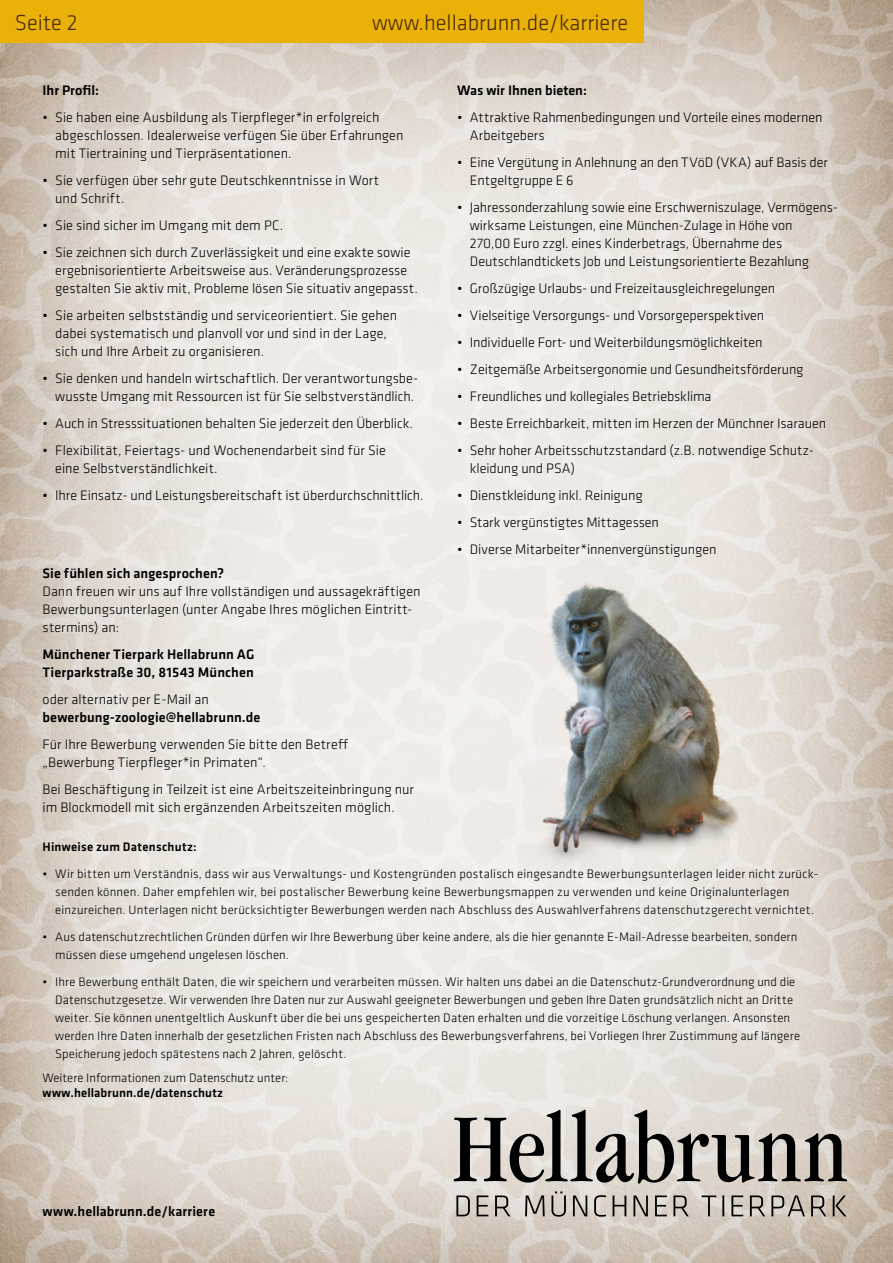
<style>
.page{position:relative;width:893px;height:1263px;background:#fff}
.page>*{position:absolute;margin:0;border:0;box-sizing:border-box;transform-origin:0 0}
.t1{font:300 22.5px "Klavika Basic";color:#482a00}
.t2{font:300 14.25px/18px "Klavika Basic";color:#000}
.t3{font:500 14.25px/18px "Klavika Basic";letter-spacing:.01em;color:#000}
.t4{font:300 12.75px/18px "Klavika Basic";letter-spacing:.01em;color:#000}
.t5{font:500 12.75px "Klavika Basic";letter-spacing:.015em;color:#000}
</style>
<div class="page">
<img style="left:0;top:0;width:893px;height:1263px">
<img style="left:520px;top:579px;width:233px;height:297px">
<svg style="left:454px;top:1109px;width:393px;height:108px;background:#a9a39d"></svg>
<div style="left:0;top:0;width:643px;height:43px;background:#eab109"></div>
<h1 class="t1" style="left:15px;top:9px;width:64px">Seite 2</h1>
<h1 class="t1" style="left:372px;top:9px;width:258px">www.hellabrunn.de/karriere</h1>
<p class="t3" style="left:43px;top:81px;width:58px">Ihr Profil:</p>
<p class="t2" style="left:55px;top:108px;width:350px;text-indent:-13px">• Sie haben eine Ausbildung als Tierpfleger*in erfolgreich abgeschlossen. Idealerweise verfügen Sie über Erfahrungen mit Tiertraining und Tierpräsentationen.</p>
<p class="t2" style="left:55px;top:171px;width:325px;text-indent:-13px">• Sie verfügen über sehr gute Deutschkenntnisse in Wort und Schrift.</p>
<p class="t2" style="left:43px;top:216px;width:242px">• Sie sind sicher im Umgang mit dem PC.</p>
<p class="t2" style="left:55px;top:243px;width:364px;text-indent:-13px">• Sie zeichnen sich durch Zuverlässigkeit und eine exakte sowie ergebnisorientierte Arbeitsweise aus. Veränderungsprozesse gestalten Sie aktiv mit, Probleme lösen Sie situativ angepasst.</p>
<p class="t2" style="left:55px;top:306px;width:343px;text-indent:-13px">• Sie arbeiten selbstständig und serviceorientiert. Sie gehen dabei systematisch und planvoll vor und sind in der Lage, sich und Ihre Arbeit zu organisieren.</p>
<p class="t2" style="left:43px;top:369px;width:377px;text-align:right">• Sie denken und handeln wirtschaftlich. Der verantwortungsbe&shy;wusste Umgang mit Ressourcen ist für Sie selbstverständlich.</p>
<p class="t2" style="left:43px;top:414px;width:372px">• Auch in Stresssituationen behalten Sie jederzeit den Überblick.</p>
<p class="t2" style="left:55px;top:441px;width:332px;text-indent:-13px">• Flexibilität, Feiertags- und Wochenendarbeit sind für Sie eine Selbstverständlichkeit.</p>
<p class="t2" style="left:43px;top:486px;width:383px">• Ihre Einsatz- und Leistungsbereitschaft ist überdurchschnittlich.</p>
<p class="t3" style="left:43px;top:564px;width:183px">Sie fühlen sich angesprochen?</p>
<p class="t2" style="left:43px;top:582px;width:380px">Dann freuen wir uns auf Ihre vollständigen und aussagekräftigen<br>Bewerbungsunterlagen (unter Angabe Ihres möglichen Eintritt&shy;stermins) an:</p>
<p class="t3" style="left:43px;top:645px;width:214px">Münchener Tierpark Hellabrunn AG<br>Tierparkstraße 30, 81543 München</p>
<p class="t2" style="left:43px;top:690px;width:168px">oder alternativ per E-Mail an</p>
<p class="t3" style="left:43px;top:708px;width:219px">bewerbung-zoologie@hellabrunn.de</p>
<p class="t2" style="left:43px;top:735px;width:307px">Für Ihre Bewerbung verwenden Sie bitte den Betreff „Bewerbung Tierpfleger*in Primaten“.</p>
<p class="t2" style="left:43px;top:780px;width:373px">Bei Beschäftigung in Teilzeit ist eine Arbeitszeiteinbringung nur im Blockmodell mit sich ergänzenden Arbeitszeiten möglich.</p>
<p class="t3" style="left:457px;top:81px;width:131px">Was wir Ihnen bieten:</p>
<p class="t2" style="left:470px;top:108px;width:354px;text-indent:-13px">• Attraktive Rahmenbedingungen und Vorteile eines modernen<br>Arbeitgebers</p>
<p class="t2" style="left:470px;top:153px;width:359px;text-indent:-13px">• Eine Vergütung in Anlehnung an den TVöD (VKA) auf Basis der<br>Entgeltgruppe E 6</p>
<p class="t2" style="left:470px;top:198px;width:370px;text-indent:-13px">• Jahressonderzahlung sowie eine Erschwerniszulage, Vermögens&shy;wirksame Leistungen, eine München-Zulage in Höhe von<br>270,00 Euro zzgl. eines Kinderbetrags, Übernahme des Deutschlandtickets Job und Leistungsorientierte Bezahlung</p>
<p class="t2" style="left:457px;top:279px;width:320px">• Großzügige Urlaubs- und Freizeitausgleichregelungen</p>
<p class="t2" style="left:457px;top:306px;width:309px">• Vielseitige Versorgungs- und Vorsorgeperspektiven</p>
<p class="t2" style="left:457px;top:333px;width:307px">• Individuelle Fort- und Weiterbildungsmöglichkeiten</p>
<p class="t2" style="left:457px;top:360px;width:348px">• Zeitgemäße Arbeitsergonomie und Gesundheitsförderung</p>
<p class="t2" style="left:457px;top:387px;width:256px">• Freundliches und kollegiales Betriebsklima</p>
<p class="t2" style="left:457px;top:414px;width:371px">• Beste Erreichbarkeit, mitten im Herzen der Münchner Isarauen</p>
<p class="t2" style="left:470px;top:441px;width:346px;text-indent:-13px">• Sehr hoher Arbeitsschutzstandard (z.B. notwendige Schutz&shy;kleidung und PSA)</p>
<p class="t2" style="left:457px;top:486px;width:187px">• Dienstkleidung inkl. Reinigung</p>
<p class="t2" style="left:457px;top:513px;width:203px">• Stark vergünstigtes Mittagessen</p>
<p class="t2" style="left:457px;top:541px;width:261px">• Diverse Mitarbeiter*innenvergünstigungen</p>
<p class="t5" style="left:43px;top:838px;width:156px">Hinweise zum Datenschutz:</p>
<p class="t4" style="left:55px;top:865px;width:765px;text-indent:-13px">• Wir bitten um Verständnis, dass wir aus Verwaltungs- und Kostengründen postalisch eingesandte Bewerbungsunterlagen leider nicht zurück&shy;senden können. Daher empfehlen wir, bei postalischer Bewerbung keine Bewerbungsmappen zu verwenden und keine Originalunterlagen einzureichen. Unterlagen nicht berücksichtigter Bewerbungen werden nach Abschluss des Auswahlverfahrens datenschutzgerecht vernichtet.</p>
<p class="t4" style="left:55px;top:928px;width:744px;text-indent:-13px">• Aus datenschutzrechtlichen Gründen dürfen wir Ihre Bewerbung über keine andere, als die hier genannte E-Mail-Adresse bearbeiten, sondern müssen diese umgehend ungelesen löschen.</p>
<p class="t4" style="left:55px;top:973px;width:746px;text-indent:-13px">• Ihre Bewerbung enthält Daten, die wir speichern und verarbeiten müssen. Wir halten uns dabei an die Datenschutz-Grundverordnung und die Datenschutzgesetze. Wir verwenden Ihre Daten nur zur Auswahl geeigneter Bewerbungen und geben Ihre Daten grundsätzlich nicht an Dritte weiter. Sie können unentgeltlich Auskunft über die bei uns gespeicherten Daten erhalten und die vorzeitige Löschung verlangen. Ansonsten werden Ihre Daten innerhalb der gesetzlichen Fristen nach Abschluss des Bewerbungsverfahrens, bei Vorliegen Ihrer Zustimmung auf längere Speicherung jedoch spätestens nach 2 Jahren, gelöscht.</p>
<p class="t4" style="left:43px;top:1069px;width:247px">Weitere Informationen zum Datenschutz unter:</p>
<p class="t5" style="left:43px;top:1084px;width:182px">www.hellabrunn.de/datenschutz</p>
<p class="t3" style="left:43px;top:1202px;width:174px">www.hellabrunn.de/karriere</p>
</div>
